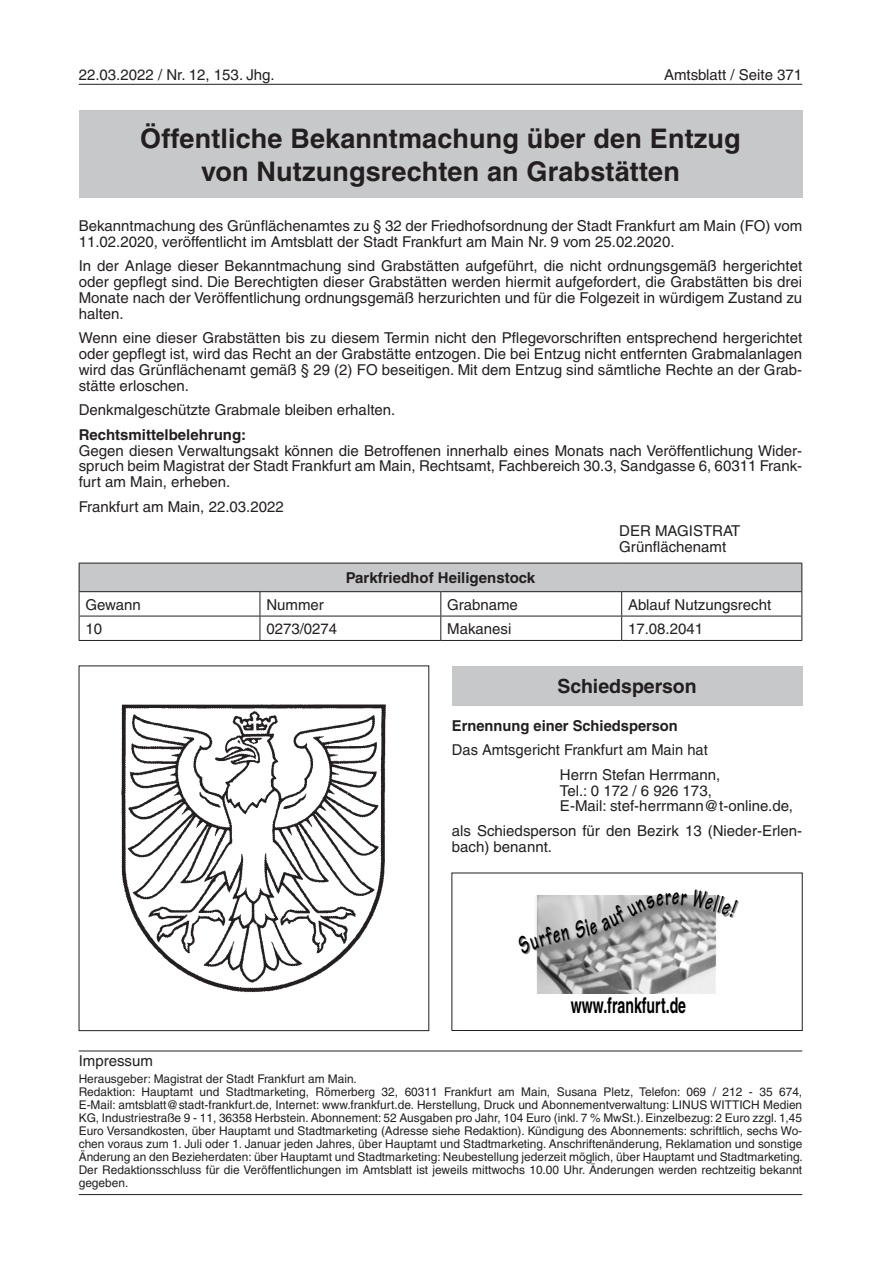
<style>
.page{position:relative;width:881px;height:1263px;background:#fff}
.page>*{position:absolute;margin:0;border:0;box-sizing:border-box;transform-origin:0 0}
.Frankfurt{font:700 27px/32.4px "Helvetica LT";letter-spacing:.005em;color:#231f20;text-align:center}
.t1{font:700 21.75px "Helvetica LT";color:#000;scale:.65 1}
.t2{font:700 19.5px "Helvetica LT";color:#231f20}
.Frankfurt-2{font:15px/15.9px "Helvetica LT";color:#231f20}
.Einzug_36_41{font:15px "Helvetica LT";color:#231f20}
.Frankfurt-3{font:700 15px "Helvetica LT";color:#231f20}
.Einzug_36_41-2{font:700 15px "Helvetica LT";color:#231f20}
.Frankfurt-4{font:12px/12.9px "Helvetica LT";color:#231f20;text-align:justify}
</style>
<div class="page">
<hr style="left:79px;top:84px;width:722px;height:1px;background:#231f20">
<hr style="left:79px;top:1194px;width:722px;height:1px;background:#231f20">
<hr style="left:79px;top:1050px;width:722px;height:1px;background:#231f20">
<div style="left:451px;top:666px;width:350px;height:39px;background:#c7c8ca"></div>
<div style="left:79px;top:563px;width:722px;height:29px;background:#c7c8ca"></div>
<hr style="left:79px;top:563px;width:181px;height:1px;background:#231f20">
<hr style="left:260px;top:563px;width:180px;height:1px;background:#231f20">
<hr style="left:440px;top:563px;width:181px;height:1px;background:#231f20">
<hr style="left:621px;top:563px;width:180px;height:1px;background:#231f20">
<hr style="left:79px;top:591px;width:181px;height:1px;background:#231f20">
<hr style="left:260px;top:591px;width:180px;height:1px;background:#231f20">
<hr style="left:440px;top:591px;width:181px;height:1px;background:#231f20">
<hr style="left:621px;top:591px;width:180px;height:1px;background:#231f20">
<hr style="left:79px;top:616px;width:181px;height:1px;background:#231f20">
<svg style="left:79px;top:563px;width:1px;height:77px"></svg>
<hr style="left:260px;top:616px;width:180px;height:1px;background:#231f20">
<svg style="left:259px;top:592px;width:1px;height:48px"></svg>
<hr style="left:440px;top:616px;width:181px;height:1px;background:#231f20">
<svg style="left:440px;top:592px;width:1px;height:48px"></svg>
<hr style="left:621px;top:616px;width:180px;height:1px;background:#231f20">
<svg style="left:621px;top:592px;width:1px;height:48px"></svg>
<svg style="left:801px;top:563px;width:1px;height:77px"></svg>
<hr style="left:79px;top:640px;width:181px;height:1px;background:#231f20">
<hr style="left:260px;top:640px;width:180px;height:1px;background:#231f20">
<hr style="left:440px;top:640px;width:181px;height:1px;background:#231f20">
<hr style="left:621px;top:640px;width:180px;height:1px;background:#231f20">
<div style="left:79px;top:111px;width:722px;height:87px;background:#c7c8ca"></div>
<img style="left:121px;top:704px;width:265px;height:289px">
<div style="left:451px;top:873px;width:351px;height:158px;border:1px solid #231f20"></div>
<svg style="left:536px;top:895px;width:181px;height:99px;background:#b0b0b0"></svg>
<p class="Frankfurt-2" style="left:79px;top:66px;width:197px">22.03.2022 / Nr. 12, 153. Jhg.</p>
<p class="Frankfurt-2" style="left:663px;top:66px;width:140px">Amtsblatt / Seite 371</p>
<p class="Frankfurt" style="left:140px;top:122px;width:601px">Öffentliche Bekanntmachung über den Entzug von Nutzungsrechten an Grabstätten</p>
<p class="Frankfurt-2" style="left:79px;top:217px;width:724px">Bekanntmachung des Grünflächenamtes zu § 32 der Friedhofsordnung der Stadt Frankfurt am Main (FO) vom<br>11.02.2020, veröffentlicht im Amtsblatt der Stadt Frankfurt am Main Nr. 9 vom 25.02.2020.</p>
<p class="Frankfurt-2" style="left:79px;top:258px;width:724px;text-align:justify">In der Anlage dieser Bekanntmachung sind Grabstätten aufgeführt, die nicht ordnungsgemäß hergerichtet oder gepflegt sind. Die Berechtigten dieser Grabstätten werden hiermit aufgefordert, die Grabstätten bis drei Monate nach der Veröffentlichung ordnungsgemäß herzurichten und für die Folgezeit in würdigem Zustand zu halten.</p>
<p class="Frankfurt-2" style="left:79px;top:330px;width:724px;text-align:justify">Wenn eine dieser Grabstätten bis zu diesem Termin nicht den Pflegevorschriften entsprechend hergerichtet oder gepflegt ist, wird das Recht an der Grabstätte entzogen. Die bei Entzug nicht entfernten Grabmalanlagen wird das Grünflächenamt gemäß § 29 (2) FO beseitigen. Mit dem Entzug sind sämtliche Rechte an der Grab&shy;stätte erloschen.</p>
<p class="Frankfurt-2" style="left:79px;top:402px;width:318px">Denkmalgeschützte Grabmale bleiben erhalten.</p>
<p class="Frankfurt-3" style="left:79px;top:425px;width:169px">Rechtsmittelbelehrung:</p>
<p class="Frankfurt-2" style="left:79px;top:442px;width:724px;text-align:justify">Gegen diesen Verwaltungsakt können die Betroffenen innerhalb eines Monats nach Veröffentlichung Wider&shy;spruch beim Magistrat der Stadt Frankfurt am Main, Rechtsamt, Fachbereich 30.3, Sandgasse 6, 60311 Frank&shy;furt am Main, erheben.</p>
<p class="Frankfurt-2" style="left:79px;top:498px;width:206px">Frankfurt am Main, 22.03.2022</p>
<p class="Frankfurt-2" style="left:619px;top:523px;width:123px">DER MAGISTRAT<br>Grünflächenamt</p>
<p class="Einzug_36_41-2" style="left:345px;top:569px;width:191px">Parkfriedhof Heiligenstock</p>
<p class="Einzug_36_41" style="left:85px;top:596px;width:57px">Gewann</p>
<p class="Einzug_36_41" style="left:266px;top:596px;width:59px">Nummer</p>
<p class="Einzug_36_41" style="left:447px;top:596px;width:72px">Grabname</p>
<p class="Einzug_36_41" style="left:627px;top:596px;width:145px">Ablauf Nutzungsrecht</p>
<p class="Einzug_36_41" style="left:85px;top:620px;width:18px">10</p>
<p class="Einzug_36_41" style="left:266px;top:620px;width:72px">0273/0274</p>
<p class="Einzug_36_41" style="left:447px;top:620px;width:66px">Makanesi</p>
<p class="Einzug_36_41" style="left:627px;top:620px;width:77px">17.08.2041</p>
<p class="t2" style="left:557px;top:674px;width:141px">Schiedsperson</p>
<p class="Frankfurt-3" style="left:451px;top:716px;width:227px">Ernennung einer Schiedsperson</p>
<p class="Frankfurt-2" style="left:451px;top:742px;width:257px">Das Amtsgericht Frankfurt am Main hat</p>
<p class="Frankfurt-2" style="left:559px;top:766px;width:234px">Herrn Stefan Herrmann,<br>Tel.: 0 172 / 6 926 173,<br>E-Mail: stef-herrmann@t-online.de,</p>
<p class="Frankfurt-2" style="left:451px;top:822px;width:352px">als Schiedsperson für den Bezirk 13 (Nieder-Erlen&shy;bach) benannt.</p>
<p class="t1" style="left:570px;top:991px;width:179px">www.frankfurt.de</p>
<p class="Frankfurt-2" style="left:79px;top:1053px;width:76px">Impressum</p>
<p class="Frankfurt-4" style="left:79px;top:1073px;width:279px">Herausgeber: Magistrat der Stadt Frankfurt am Main.</p>
<p class="Frankfurt-4" style="left:79px;top:1085px;width:725px">Redaktion: Hauptamt und Stadtmarketing, Römerberg 32, 60311 Frankfurt am Main, Susana Pletz, Telefon: 069 / 212 - 35 674, E-Mail: amtsblatt@stadt-frankfurt.de, Internet: www.frankfurt.de. Herstellung, Druck und Abonnementverwaltung: LINUS WITTICH Medien KG, Industriestraße 9 - 11, 36358 Herbstein. Abonnement: 52 Ausgaben pro Jahr, 104 Euro (inkl. 7 % MwSt.). Einzelbezug: 2 Euro zzgl. 1,45<br>Euro Versandkosten, über Hauptamt und Stadtmarketing (Adresse siehe Redaktion). Kündigung des Abonnements: schriftlich, sechs Wo&shy;chen voraus zum 1. Juli oder 1. Januar jeden Jahres, über Hauptamt und Stadtmarketing. Anschriftenänderung, Reklamation und sonstige Änderung an den Bezieherdaten: über Hauptamt und Stadtmarketing: Neubestellung jederzeit möglich, über Hauptamt und Stadtmarketing.<br>Der Redaktionsschluss für die Veröffentlichungen im Amtsblatt ist jeweils mittwochs 10.00 Uhr. Änderungen werden rechtzeitig bekannt gegeben.</p>
</div>
